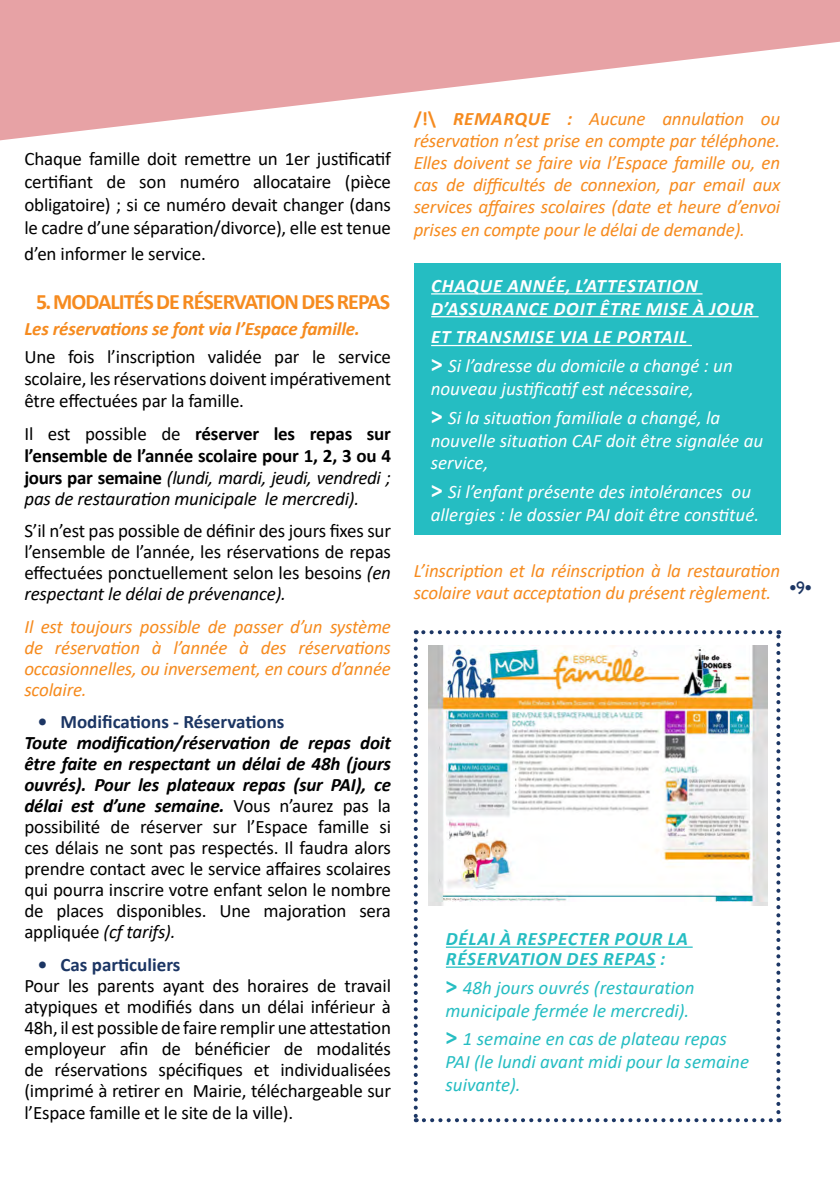
<style>
.page{position:relative;width:840px;height:1191px;background:#fff}
.page>*{position:absolute;margin:0;border:0;box-sizing:border-box;transform-origin:0 0}
.t1{font:700 22px "Calibri";letter-spacing:-.04em;color:#f68b1f}
.t2{font:19px/21px "Calibri";letter-spacing:-.01em;color:#000;text-align:justify}
.t3{font:italic 19px/22px "Calibri";letter-spacing:-.01em;color:#f68b1f;text-align:justify}
.t4{font:italic 19px/28.8px "Calibri";color:#fff}
.t5{font:700 19px/21.6px "Calibri";letter-spacing:-.01em;color:#000;text-align:justify}
.t6{font:italic 19px/22.8px "Calibri";color:#25bdc2}
.t7{font:italic 700 19px/22.8px "Calibri";letter-spacing:.04em;color:#fff}
.t8{font:700 19px "Calibri";color:#1c3664}
.t9{font:italic 700 19px/20px "Calibri";letter-spacing:.04em;color:#25bdc2}
.t10{font:italic 700 19px "Calibri";letter-spacing:-.01em;color:#f68b1f}
.t11{font:700 18px "Gill Sans";color:#1c3664}
.s1{font-weight:400}
.s2{font-weight:400;font-style:italic}
.s3{font-style:italic}
.s4{font-weight:700;font-style:italic}
.s5{font-weight:700;font-style:normal}
.s6{font-weight:700}
.s7{font-weight:700;font-style:normal;font-size:24px}
</style>
<div class="page">
<div style="left:0;top:0;width:839px;height:1191px;background:#e7a2a5"></div>
<div style="left:0;top:41px;width:839px;height:1150px;background:#fff"></div>
<div style="left:413px;top:264px;width:367px;height:271px;background:#25bdc2"></div>
<hr style="left:431px;top:293px;width:271px;height:1px;background:#fff">
<hr style="left:431px;top:316px;width:327px;height:1px;background:#fff">
<hr style="left:431px;top:345px;width:260px;height:1px;background:#fff">
<svg style="left:423px;top:1118px;width:356px;height:4px"></svg>
<svg style="left:776px;top:630px;width:4px;height:482px;background:#abb5c5"></svg>
<svg style="left:415px;top:630px;width:354px;height:4px"></svg>
<svg style="left:413px;top:640px;width:4px;height:482px;background:#b2bbca"></svg>
<img style="left:428px;top:646px;width:338px;height:259px">
<hr style="left:445px;top:946px;width:247px;height:1px;background:#25bdc2">
<hr style="left:445px;top:966px;width:210px;height:1px;background:#25bdc2">
<p class="t2" style="left:24px;top:147px;width:368px;line-height:22.8px">Chaque famille doit remettre un 1er justificatif certifiant de son numéro allocataire (pièce obligatoire) ; si ce numéro devait changer (dans le cadre d’une séparation/divorce), elle est tenue</p>
<p class="t2" style="left:24px;top:243px;width:183px">d’en informer le service.</p>
<p class="t1" style="left:36px;top:286px;width:47px">5.Modali</p>
<p class="t1" style="left:124px;top:286px;width:236px">tés de rése rvation des repas</p>
<p class="t10" style="left:24px;top:315px;width:337px">Les réservations se font via l’Espace famille.</p>
<p class="t2" style="left:24px;top:345px;width:368px;line-height:22px">Une fois l’inscription validée par le service scolaire, les réservations doivent impérativement être effectuées par la famille.</p>
<p class="t5" style="left:24px;top:423px;width:368px"><span class="s1">Il est possible de</span> réserver les repas sur l’ensemble de l’année scolaire pour 1, 2, 3 ou 4 jours par semaine <span class="s2">(lundi, mardi, jeudi, vendredi ; pas de restauration municipale le mercredi).</span></p>
<p class="t2" style="left:24px;top:520px;width:368px">S’il n’est pas possible de définir des jours fixes sur l’ensemble de l’année, les réservations de repas effectuées ponctuellement selon les besoins <span class="s3">(en respectant le délai de prévenance).</span></p>
<p class="t3" style="left:24px;top:615px;width:368px;line-height:21px">Il est toujours possible de passer d’un système de réservation à l’année à des réservations occasionnelles, ou inversement, en cours d’année scolaire.</p>
<p class="t8" style="left:38px;top:708px;width:248px">• Modifications - Réservations</p>
<p class="t2" style="left:24px;top:732px;width:368px"><span class="s4">Toute modification/réservation de repas doit être faite en respectant un délai de 48h (jours ouvrés). Pour les plateaux repas (sur PAI), ce délai est d’une semaine.</span> Vous n’aurez pas la possibilité de réserver sur l’Espace famille si ces délais ne sont pas respectés. Il faudra alors prendre contact avec le service affaires scolaires qui pourra inscrire votre enfant selon le nombre de places disponibles. Une majoration sera appliquée <span class="s3">(cf tarifs).</span></p>
<p class="t8" style="left:38px;top:950px;width:144px">• Cas particuliers</p>
<p class="t2" style="left:24px;top:974px;width:368px">Pour les parents ayant des horaires de travail atypiques et modifiés dans un délai inférieur à 48h, il est possible de faire remplir une attestation employeur afin de bénéficier de modalités de réservations spécifiques et individualisées (imprimé à retirer en Mairie, téléchargeable sur l’Espace famille et le site de la ville).</p>
<p class="t3" style="left:413px;top:107px;width:368px"><span class="s5">/!\</span> <span class="s6">Remarque :</span> Aucune annulation ou réservation n’est prise en compte par téléphone.<br>Elles doivent se faire via l’Espace famille ou, en cas de difficultés de connexion, par email aux services affaires scolaires (date et heure d’envoi prises en compte pour le délai de demande).</p>
<p class="t7" style="left:431px;top:273px;width:166px">Chaque année, l’atte</p>
<p class="t7" style="left:626px;top:273px;width:19px">stati</p>
<p class="t7" style="left:431px;top:273px;width:324px;text-indent:241px">on d’assurance doit être mise à jour</p>
<p class="t4" style="left:430px;top:322px;width:303px"><span class="s6">et transmise via le portail<br></span><span class="s7">&gt;</span> Si l’adresse du domicile a changé : un</p>
<p class="t4" style="left:430px;top:373px;width:291px">nouveau justificatif est nécessaire,<br><span class="s7">&gt;</span> Si la situation familiale a changé, la</p>
<p class="t4" style="left:430px;top:428px;width:334px;line-height:22.8px">nouvelle situation CAF doit être signalée au service,</p>
<p class="t4" style="left:430px;top:480px;width:330px;line-height:22.8px"><span class="s7">&gt;</span> Si l’enfant présente des intolérances ou allergies : le dossier PAI doit être constitué.</p>
<p class="t3" style="left:413px;top:559px;width:368px">L’inscription et la réinscription à la restauration scolaire vaut acceptation du présent règlement.</p>
<p class="t11" style="left:789px;top:577px;width:23px">•<span class="s1">9</span>•</p>
<p class="t9" style="left:445px;top:928px;width:243px">délai à respecter pour la réservation des repas :</p>
<p class="t6" style="left:445px;top:975px;width:250px"><span class="s7">&gt;</span> 48h jours ouvrés (restauration municipale fermée le mercredi).</p>
<p class="t6" style="left:445px;top:1027px;width:305px"><span class="s7">&gt;</span> 1 semaine en cas de plateau repas<br>PAI (le lundi avant midi pour la semaine suivante).</p>
</div>
